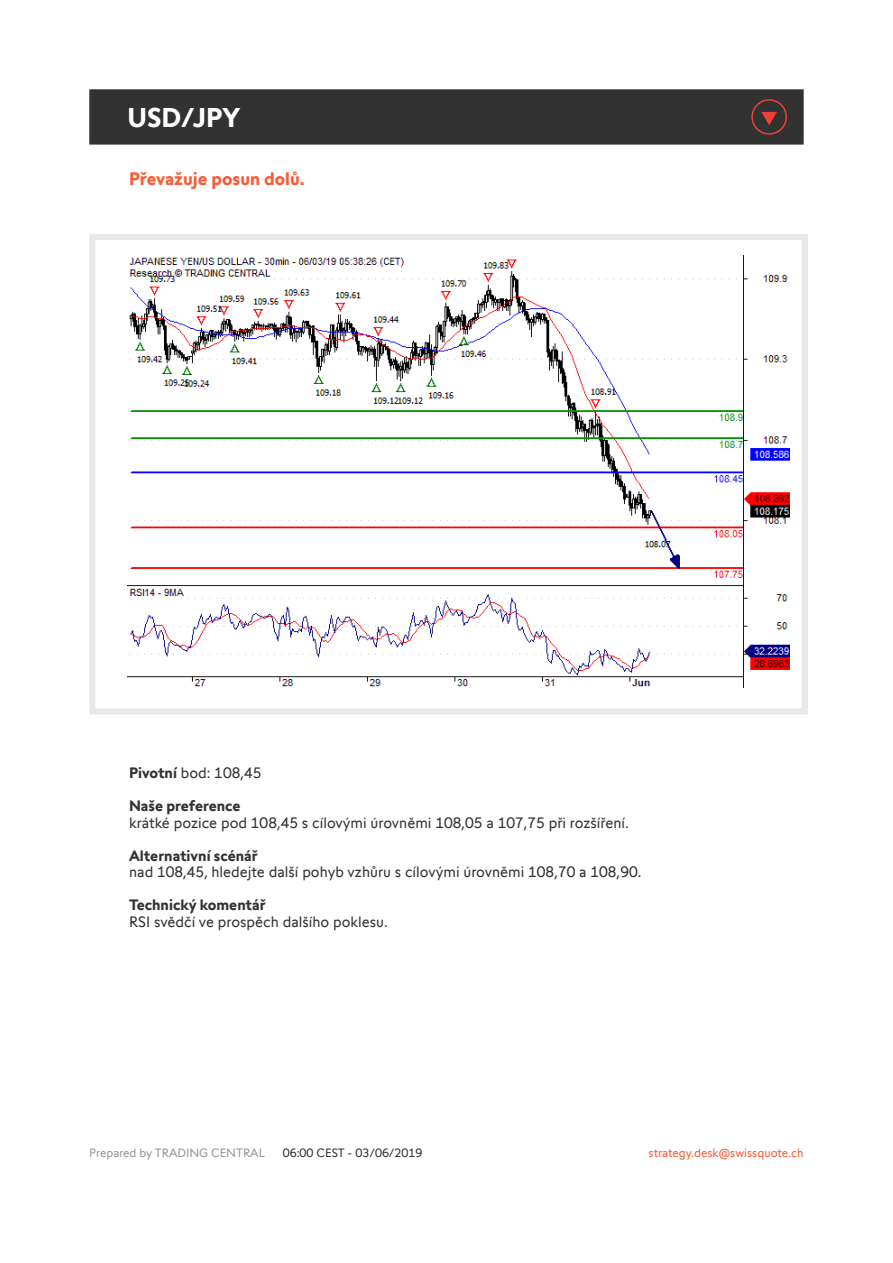
<style>
.page{position:relative;width:893px;height:1263px;background:#fff}
.page>*{position:absolute;margin:0;border:0;box-sizing:border-box;transform-origin:0 0}
.t1{font:700 27px "Swissquote CT";color:#fff}
.t2{font:700 18px "Swissquote CT";color:#fa5b35}
.t3{font:15px "Swissquote CT";color:#323232}
.t4{font:700 15px "Swissquote CT";color:#323232}
.t5{font:12px "Swissquote CT";color:#fa5b35}
.t6{font:12px "Swissquote CT";color:#939598}
.t7{font:12px "Swissquote CT";color:#323232}
.s1{font-weight:700}
</style>
<div class="page">
<div style="left:89px;top:234px;width:719px;height:480px;border:6px solid #e9e8e7"></div>
<div style="left:89px;top:89px;width:715px;height:56px;background:#323232;border:2px solid #323232"></div>
<img style="left:128px;top:255px;width:661px;height:432px">
<svg style="left:751px;top:99px;width:36px;height:36px"></svg>
<h1 class="t1" style="left:128px;top:101px;width:114px">USD/JPY</h1>
<p class="t2" style="left:129px;top:168px;width:177px">Převažuje posun dolů.</p>
<p class="t3" style="left:129px;top:764px;width:134px"><span class="s1">Pivotní</span> bod: 108,45</p>
<p class="t4" style="left:129px;top:797px;width:113px">Naše preference</p>
<p class="t3" style="left:129px;top:814px;width:501px">krátké pozice pod 108,45 s cílovými úrovněmi 108,05 a 107,75 při rozšíření.</p>
<p class="t4" style="left:129px;top:846px;width:130px">Alternativní scénář</p>
<p class="t3" style="left:129px;top:863px;width:514px">nad 108,45, hledejte další pohyb vzhůru s cílovými úrovněmi 108,70 a 108,90.</p>
<p class="t4" style="left:129px;top:896px;width:138px">Technický komentář</p>
<p class="t3" style="left:129px;top:913px;width:260px">RSI svědčí ve prospěch dalšího poklesu.</p>
<p class="t6" style="left:89px;top:1145px;width:177px">Prepared by TRADING CENTRAL</p>
<p class="t7" style="left:283px;top:1145px;width:141px">06:00 CEST - 03/06/2019</p>
<p class="t5" style="left:649px;top:1145px;width:157px">strategy.desk@swissquote.ch</p>
</div>
